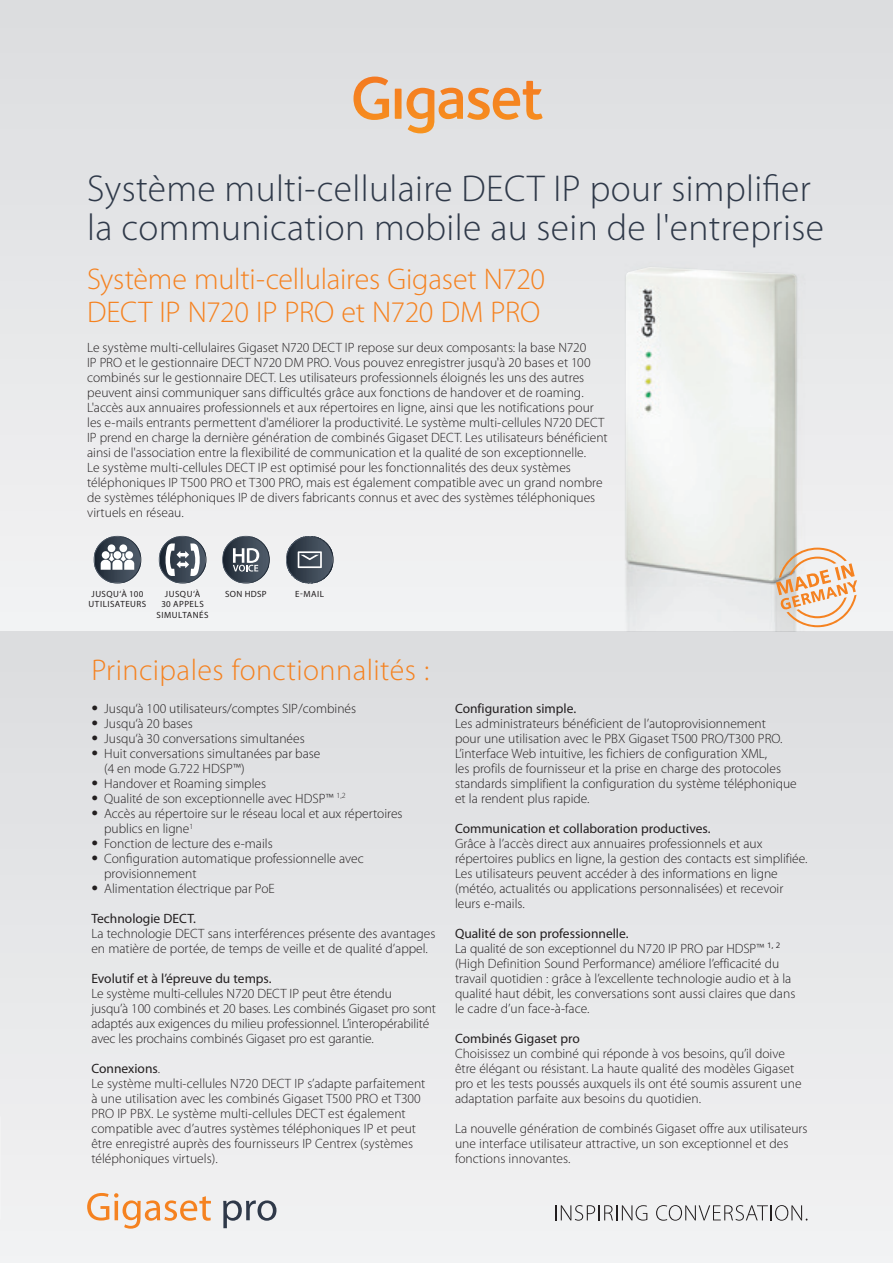
<style>
.page{position:relative;width:893px;height:1263px;background:#fff}
.page>*{position:absolute;margin:0;border:0;box-sizing:border-box;transform-origin:0 0}
.t1{font:300 37.5px/39px "Myriad Pro";letter-spacing:.01em;color:#2f3949}
.t2{font:300 30px/33px "Myriad Pro";letter-spacing:-.005em;color:#f58220}
.t3{font:300 30px "Myriad Pro";letter-spacing:.015em;color:#f58220}
.t4{font:300 13.5px/15px "Myriad Pro";color:#231f20}
.t5{font:13.5px "Myriad Pro";color:#231f20}
.t6{font:9px/10.5px "Myriad Pro";letter-spacing:.055em;color:#231f20}
.s1{font-size:27px}
.s2{font-weight:400}
</style>
<div class="page">
<div style="left:0;top:0;width:893px;height:631px;background:#e5e6e8"></div>
<div style="left:0;top:631px;width:893px;height:632px;background:#e6e7e9"></div>
<img style="left:603px;top:536px;width:259px;height:95px">
<img style="left:626px;top:269px;width:171px;height:312px">
<svg style="left:353px;top:77px;width:190px;height:56px"></svg>
<svg style="left:87px;top:1193px;width:124px;height:36px"></svg>
<svg style="left:223px;top:1200px;width:53px;height:28px"></svg>
<svg style="left:555px;top:1205px;width:92px;height:16px"></svg>
<svg style="left:656px;top:1205px;width:151px;height:16px"></svg>
<svg style="left:94px;top:536px;width:47px;height:48px"></svg>
<svg style="left:159px;top:536px;width:47px;height:48px"></svg>
<svg style="left:222px;top:536px;width:48px;height:48px"></svg>
<hr style="left:332px;top:536px;width:2px;height:48px;background:#18222e">
<hr style="left:331px;top:536px;width:1px;height:48px;background:#1a2430">
<hr style="left:330px;top:536px;width:1px;height:48px;background:#1c2633">
<hr style="left:329px;top:536px;width:1px;height:48px;background:#1f2935">
<hr style="left:328px;top:536px;width:1px;height:48px;background:#212b38">
<hr style="left:327px;top:536px;width:1px;height:48px;background:#222d39">
<hr style="left:326px;top:536px;width:1px;height:48px;background:#252f3b">
<hr style="left:325px;top:536px;width:1px;height:48px;background:#26303d">
<hr style="left:324px;top:536px;width:1px;height:48px;background:#28333f">
<hr style="left:323px;top:536px;width:1px;height:48px;background:#2b3541">
<hr style="left:322px;top:536px;width:1px;height:48px;background:#2c3743">
<hr style="left:321px;top:536px;width:1px;height:48px;background:#2d3743">
<hr style="left:320px;top:536px;width:1px;height:48px;background:#2e3945">
<hr style="left:319px;top:536px;width:1px;height:48px;background:#303b47">
<hr style="left:318px;top:536px;width:1px;height:48px;background:#313b48">
<hr style="left:317px;top:536px;width:1px;height:48px;background:#323d4a">
<hr style="left:316px;top:536px;width:1px;height:48px;background:#333e4a">
<hr style="left:315px;top:536px;width:1px;height:48px;background:#35404c">
<hr style="left:314px;top:536px;width:1px;height:48px;background:#35404d">
<hr style="left:313px;top:536px;width:1px;height:48px;background:#37424f">
<hr style="left:312px;top:536px;width:1px;height:48px;background:#394451">
<hr style="left:311px;top:536px;width:1px;height:48px;background:#394552">
<hr style="left:310px;top:536px;width:1px;height:48px;background:#3a4653">
<hr style="left:309px;top:536px;width:1px;height:48px;background:#3b4753">
<hr style="left:308px;top:536px;width:1px;height:48px;background:#3d4855">
<hr style="left:307px;top:536px;width:1px;height:48px;background:#3d4956">
<hr style="left:306px;top:536px;width:1px;height:48px;background:#3f4b58">
<hr style="left:305px;top:536px;width:1px;height:48px;background:#404c59">
<hr style="left:304px;top:536px;width:1px;height:48px;background:#414c5a">
<hr style="left:303px;top:536px;width:1px;height:48px;background:#424e5b">
<hr style="left:302px;top:536px;width:1px;height:48px;background:#434f5c">
<hr style="left:301px;top:536px;width:1px;height:48px;background:#44505d">
<hr style="left:300px;top:536px;width:1px;height:48px;background:#45515f">
<hr style="left:299px;top:536px;width:1px;height:48px;background:#465260">
<hr style="left:298px;top:536px;width:1px;height:48px;background:#475360">
<hr style="left:297px;top:536px;width:1px;height:48px;background:#485461">
<hr style="left:296px;top:536px;width:1px;height:48px;background:#485462">
<hr style="left:295px;top:536px;width:1px;height:48px;background:#495563">
<hr style="left:294px;top:536px;width:1px;height:48px;background:#4b5664">
<hr style="left:293px;top:536px;width:1px;height:48px;background:#4b5765">
<hr style="left:291px;top:536px;width:2px;height:48px;background:#4c5866">
<hr style="left:290px;top:536px;width:1px;height:48px;background:#4e5967">
<hr style="left:288px;top:536px;width:2px;height:48px;background:#4e5a68">
<hr style="left:286px;top:536px;width:2px;height:48px;background:#4f5b69">
<svg style="left:298px;top:551px;width:24px;height:17px"></svg>
<svg style="left:776px;top:548px;width:81px;height:79px"></svg>
<h1 class="t1" style="left:87px;top:169px;width:738px">Système multi-cellulaire DECT IP pour simplifier la communication mobile au sein de l'entreprise</h1>
<h2 class="t2" style="left:87px;top:263px;width:459px">Système multi-cellulaires Gigaset N720<br>DECT IP N720 IP PRO et N720 DM PRO</h2>
<p class="t4" style="left:87px;top:340px;width:522px">Le système multi-cellulaires Gigaset N720 DECT IP repose sur deux composants: la base N720<br>IP PRO et le gestionnaire DECT N720 DM PRO. Vous pouvez enregistrer jusqu'à 20 bases et 100 combinés sur le gestionnaire DECT. Les utilisateurs professionnels éloignés les uns des autres peuvent ainsi communiquer sans difficultés grâce aux fonctions de handover et de roaming.<br>L'accès aux annuaires professionnels et aux répertoires en ligne, ainsi que les notifications pour les e-mails entrants permettent d'améliorer la productivité. Le système multi-cellules N720 DECT IP prend en charge la dernière génération de combinés Gigaset DECT. Les utilisateurs bénéficient ainsi de l'association entre la flexibilité de communication et la qualité de son exceptionnelle.<br>Le système multi-cellules DECT IP est optimisé pour les fonctionnalités des deux systèmes téléphoniques IP T500 PRO et T300 PRO, mais est également compatible avec un grand nombre de systèmes téléphoniques IP de divers fabricants connus et avec des systèmes téléphoniques virtuels en réseau.</p>
<p class="t6" style="left:89px;top:588px;width:56px;text-indent:31px">‘à 100 utilisateurs</p>
<p class="t6" style="left:165px;top:588px;width:37px">JUSQU‘à</p>
<p class="t6" style="left:91px;top:588px;width:11px">jusqu</p>
<p class="t6" style="left:161px;top:599px;width:24px">30 appels</p>
<p class="t6" style="left:157px;top:609px;width:53px">simultanés</p>
<p class="t6" style="left:225px;top:588px;width:43px">SON HDSP</p>
<p class="t6" style="left:295px;top:588px;width:28px">E-mail</p>
<h2 class="t3" style="left:91px;top:652px;width:339px">Principales fonctionnalités :</h2>
<p class="t4" style="left:91px;top:701px;width:266px"><span class="s1">•</span> Jusqu‘à 100 utilisateurs/comptes SIP/combinés</p>
<p class="t4" style="left:91px;top:716px;width:103px"><span class="s1">•</span> Jusqu‘à 20 bases</p>
<p class="t4" style="left:91px;top:731px;width:215px"><span class="s1">•</span> Jusqu‘à 30 conversations simultanées</p>
<p class="t4" style="left:104px;top:746px;width:218px;text-indent:-13px"><span class="s1">•</span> Huit conversations simultanées par base (4 en mode G.722 HDSP™)</p>
<p class="t4" style="left:91px;top:776px;width:176px"><span class="s1">•</span> Handover et Roaming simples</p>
<p class="t4" style="left:91px;top:791px;width:256px"><span class="s1">•</span> Qualité de son exceptionnelle avec HDSP™ <sup>1,2</sup></p>
<p class="t4" style="left:104px;top:806px;width:300px;text-indent:-13px"><span class="s1">•</span> Accès au répertoire sur le réseau local et aux répertoires publics en ligne<sup>1</sup></p>
<p class="t4" style="left:91px;top:836px;width:183px"><span class="s1">•</span> Fonction de lecture des e-mails</p>
<p class="t4" style="left:104px;top:851px;width:261px;text-indent:-13px"><span class="s1">•</span> Configuration automatique professionnelle avec provisionnement</p>
<p class="t4" style="left:91px;top:881px;width:185px"><span class="s1">•</span> Alimentation électrique par PoE</p>
<p class="t5" style="left:91px;top:910px;width:106px">Technologie DECT.</p>
<p class="t4" style="left:91px;top:926px;width:346px">La technologie DECT sans interférences présente des avantages en matière de portée, de temps de veille et de qualité d’appel.</p>
<p class="t5" style="left:91px;top:970px;width:182px">Evolutif et à l’épreuve du temps.</p>
<p class="t4" style="left:91px;top:986px;width:346px">Le système multi-cellules N720 DECT IP peut être étendu<br>jusqu’à 100 combinés et 20 bases. Les combinés Gigaset pro sont adaptés aux exigences du milieu professionnel. L’interopérabilité avec les prochains combinés Gigaset pro est garantie.</p>
<p class="t4" style="left:91px;top:1061px;width:336px"><span class="s2">Connexions</span>.<br>Le système multi-cellules N720 DECT IP s’adapte parfaitement à une utilisation avec les combinés Gigaset T500 PRO et T300<br>PRO IP PBX. Le système multi-cellules DECT est également compatible avec d’autres systèmes téléphoniques IP et peut être enregistré auprès des fournisseurs IP Centrex (systèmes téléphoniques virtuels).</p>
<p class="t5" style="left:455px;top:700px;width:123px">Configuration simple.</p>
<p class="t4" style="left:455px;top:715px;width:343px">Les administrateurs bénéficient de l’autoprovisionnement<br>pour une utilisation avec le PBX Gigaset T500 PRO/T300 PRO.<br>L’interface Web intuitive, les fichiers de configuration XML,<br>les profils de fournisseur et la prise en charge des protocoles standards simplifient la configuration du système téléphonique et la rendent plus rapide.</p>
<p class="t5" style="left:455px;top:820px;width:257px">Communication et collaboration productives.</p>
<p class="t4" style="left:455px;top:835px;width:354px">Grâce à l’accès direct aux annuaires professionnels et aux répertoires publics en ligne, la gestion des contacts est simplifiée.<br>Les utilisateurs peuvent accéder à des informations en ligne (météo, actualités ou applications personnalisées) et recevoir leurs e-mails.</p>
<p class="t4" style="left:455px;top:925px;width:342px"><span class="s2">Qualité de son professionnelle.<br></span>La qualité de son exceptionnel du N720 IP PRO par HDSP™ <sup>1,</sup> <sup>2 </sup>(High Definition Sound Performance) améliore l’efficacité du travail quotidien : grâce à l’excellente technologie audio et à la qualité haut débit, les conversations sont aussi claires que dans le cadre d’un face-à-face.</p>
<p class="t5" style="left:455px;top:1030px;width:126px">Combinés Gigaset pro</p>
<p class="t4" style="left:455px;top:1045px;width:348px">Choisissez un combiné qui réponde à vos besoins, qu’il doive être élégant ou résistant. La haute qualité des modèles Gigaset pro et les tests poussés auxquels ils ont été soumis assurent une adaptation parfaite aux besoins du quotidien.</p>
<p class="t4" style="left:455px;top:1120px;width:354px">La nouvelle génération de combinés Gigaset offre aux utilisateurs une interface utilisateur attractive, un son exceptionnel et des fonctions innovantes.</p>
</div>
